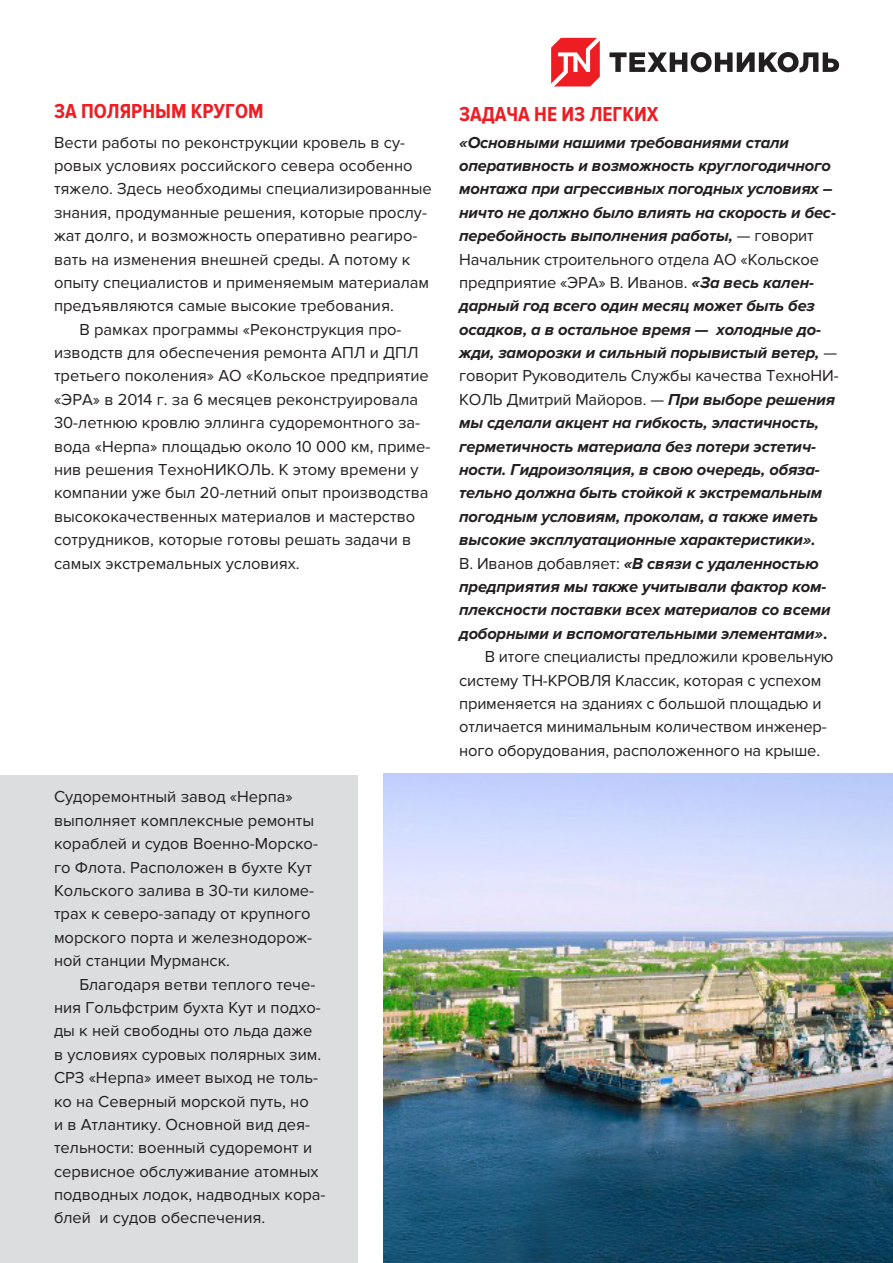
<style>
.page{position:relative;width:893px;height:1263px;background:#fff}
.page>*{position:absolute;margin:0;border:0;box-sizing:border-box;transform-origin:0 0}
.Подзаголовок{font:700 21px "Proxima Nova Cond";color:#ee1d23}
.текст{font:16.5px/23.4px "Proxima Nova";color:#231f20}
.текст-2{font:italic 700 16.5px/23.4px "Proxima Nova";letter-spacing:-.01em;color:#231f20}
.врезка{font:16.5px/23.4px "Proxima Nova";color:#231f20}
.s1{font-weight:400;font-style:normal}
.s2{font-style:normal}
</style>
<div class="page">
<div style="left:0;top:775px;width:358px;height:488px;background:#dcdddf"></div>
<svg style="left:551px;top:38px;width:49px;height:48px"></svg>
<svg style="left:609px;top:52px;width:230px;height:20px"></svg>
<img style="left:383px;top:774px;width:510px;height:489px">
<p class="Подзаголовок" style="left:54px;top:99px;width:211px">ЗА ПОЛЯРНЫМ КРУГОМ</p>
<p class="текст" style="left:54px;top:131px;width:379px">Вести работы по реконструкции кровель в су&shy;ровых условиях российского севера особенно тяжело. Здесь необходимы специализированные знания, продуманные решения, которые прослу&shy;жат долго, и возможность оперативно реагиро&shy;вать на изменения внешней среды. А потому к опыту специалистов и применяемым материалам предъявляются самые высокие требования.</p>
<p class="текст" style="left:54px;top:318px;width:378px;text-indent:26px">В рамках программы «Реконструкция про&shy;изводств для обеспечения ремонта АПЛ и ДПЛ третьего поколения» АО «Кольское предприятие «ЭРА» в 2014 г. за 6 месяцев реконструировала 30-летнюю кровлю эллинга судоремонтного за&shy;вода «Нерпа» площадью около 10 000 км, приме&shy;нив решения ТехноНИКОЛЬ. К этому времени у компании уже был 20-летний опыт производства высококачественных материалов и мастерство сотрудников, которые готовы решать задачи в самых экстремальных условиях.</p>
<p class="врезка" style="left:54px;top:785px;width:266px">Судоремонтный завод «Нерпа» выполняет комплексные ремонты кораблей и судов Военно-Морско&shy;го Флота. Расположен в бухте Кут<br>Кольского залива в 30-ти киломе&shy;трах к северо-западу от крупного морского порта и железнодорож&shy;ной станции Мурманск.</p>
<p class="текст" style="left:54px;top:972px;width:273px;text-indent:26px">Благодаря ветви теплого тече&shy;ния Гольфстрим бухта Кут и подхо&shy;ды к ней свободны ото льда даже в условиях суровых полярных зим.<br>СРЗ «Нерпа» имеет выход не толь&shy;ко на Северный морской путь, но<br>и в Атлантику. Основной вид дея&shy;тельности: военный судоремонт и сервисное обслуживание атомных подводных лодок, надводных кора&shy;блей и судов обеспечения.</p>
<p class="Подзаголовок" style="left:459px;top:102px;width:201px">ЗАДАЧА НЕ ИЗ ЛЕГКИХ</p>
<p class="текст-2" style="left:459px;top:131px;width:381px">«Основными нашими требованиями стали оперативность и возможность круглогодичного монтажа при агрессивных погодных условиях – ничто не должно было влиять на скорость и бес&shy;перебойность выполнения работы, <span class="s1">— говорит Начальник строительного отдела АО «Кольское предприятие «ЭРА» В. Иванов.</span> «За весь кален&shy;дарный год всего один месяц может быть без осадков, а в остальное время — холодные до&shy;жди, заморозки и сильный порывистый ветер, <span class="s1">— говорит Руководитель Службы качества ТехноНИ-КОЛЬ Дмитрий Майоров. —</span> При выборе решения мы сделали акцент на гибкость, эластичность, герметичность материала без потери эстетич&shy;ности. Гидроизоляция, в свою очередь, обяза&shy;тельно должна быть стойкой к экстремальным погодным условиям, проколам, а также иметь высокие эксплуатационные характеристики».<br><span class="s1">В. Иванов добавляет:</span> «В связи с удаленностью предприятия мы также учитывали фактор ком&shy;плексности поставки всех материалов со всеми доборными и вспомогательными элементами»<span class="s2">.</span></p>
<p class="текст" style="left:459px;top:645px;width:376px;text-indent:26px">В итоге специалисты предложили кровельную систему ТН-КРОВЛЯ Классик, которая с успехом применяется на зданиях с большой площадью и отличается минимальным количеством инженер&shy;ного оборудования, расположенного на крыше.</p>
</div>
